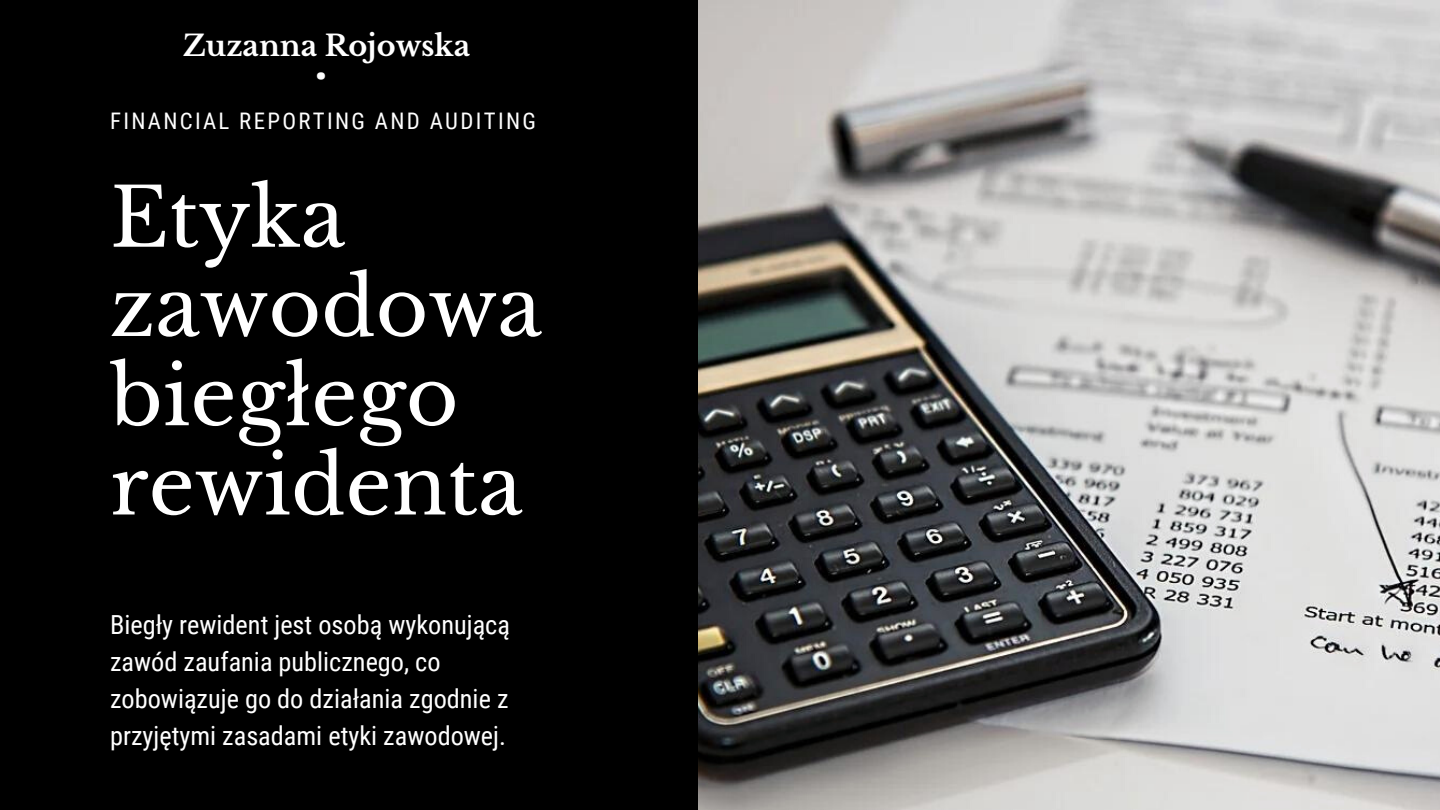
<style>
.page{position:relative;width:1440px;height:810px;background:#000}
.page>*{position:absolute;margin:0;border:0;box-sizing:border-box;transform-origin:0 0}
.t1{font:80.7px/89.2px "Libre Baskerville";color:#fff}
.t2{font:800 39px "Open Sans";color:#fff}
.t3{font:700 28.7px "Libre Baskerville";color:#fff}
.t4{font:26.3px/36.8px "Roboto Condensed";color:#fff}
.t5{font:22.8px "Roboto Condensed";letter-spacing:.1em;color:#fff}
</style>
<div class="page">
<img style="left:699px;top:0;width:741px;height:810px">
<p class="t3" style="left:183px;top:29px;width:289px">Zuzanna Rojowska</p>
<p class="t2" style="left:315px;top:37px;width:13px">.</p>
<p class="t5" style="left:110px;top:108px;width:427px">FINANCIAL REPORTING AND AUDITING</p>
<p class="t1" style="left:110px;top:174px;width:433px">Etyka zawodowa biegłego rewidenta</p>
<p class="t4" style="left:110px;top:607px;width:401px">Biegły rewident jest osobą wykonującą zawód zaufania publicznego, co zobowiązuje go do działania zgodnie z przyjętymi zasadami etyki zawodowej.</p>
</div>
